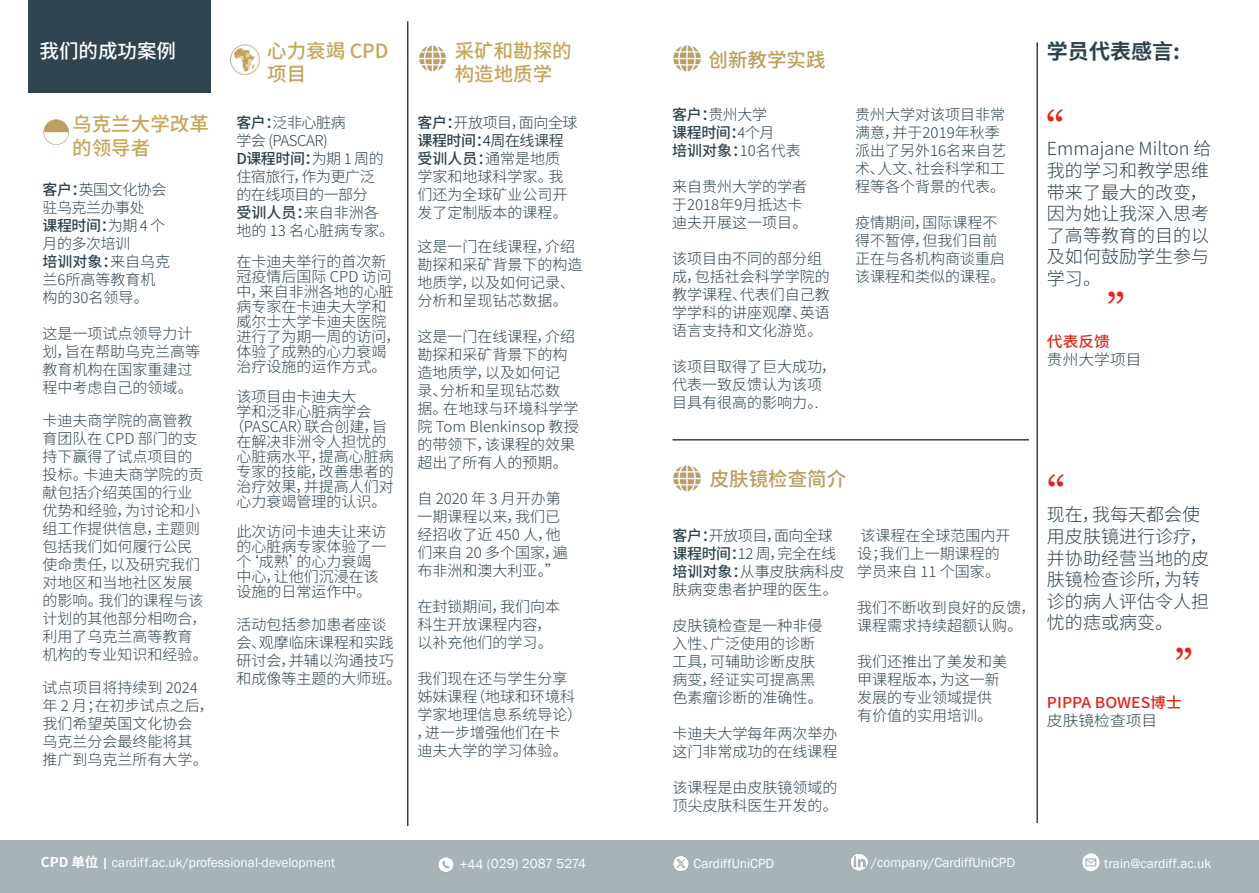
<style>
.page{position:relative;width:1259px;height:893px;background:#fff}
.page>*{position:absolute;margin:0;border:0;box-sizing:border-box;transform-origin:0 0}
.t1{font:46.5px "Georgia";color:#e4251b}
.t2{font:700 21px "Source Han Sans SC";color:#2d424d}
.t3{font:500 19.5px/23.4px "Source Han Sans SC";color:#c6a55b}
.t4{font:500 19.5px "Source Han Sans SC";color:#bb9e5c}
.t5{font:500 19.5px "Source Han Sans SC";color:#fff}
.t6{font:300 18px/21.6px "Source Han Sans SC";color:#2d424d}
.t7{font:300 15px/18px "Source Han Sans SC";color:#2d424d}
.t8{font:300 15px/18px "Source Han Sans SC";color:#2f444e}
.t9{font:300 15px/18px "Source Han Sans SC";letter-spacing:-.03em;color:#2d424d}
.t10{font:500 15px "Source Han Sans SC";letter-spacing:-.015em;color:#2d424d}
.t11{font:500 15px "Source Han Sans SC";color:#e4251b;scale:1.05 1}
.t12{font:300 15px "Source Han Sans SC";color:#2d424d;scale:1.05 1}
.t13{font:15px "Source Han Sans SC";letter-spacing:-.03em;color:#2d424d}
.t14{font:13.5px "Franklin Gothic";color:#fff}
.s1{font-weight:500}
.s2{font-weight:300}
.s3{font-family:"Source Han Sans SC";font-weight:700}
.s4{font-family:"Franklin Gothic URW";font-weight:500}
</style>
<div class="page">
<hr style="left:1036px;top:42px;width:2px;height:781px;background:#2f444e">
<hr style="left:407px;top:21px;width:1px;height:805px;background:#2f444e">
<hr style="left:672px;top:439px;width:357px;height:2px;background:#2f444e">
<div style="left:28px;top:0;width:183px;height:92px;background:#2f444e"></div>
<img style="left:673px;top:465px;width:28px;height:27px">
<img style="left:419px;top:45px;width:27px;height:27px">
<img style="left:230px;top:44px;width:30px;height:30px">
<img style="left:43px;top:119px;width:26px;height:26px">
<img style="left:673px;top:45px;width:28px;height:27px">
<div style="left:0;top:840px;width:1259px;height:53px;background:#a8b3b8"></div>
<svg style="left:1082px;top:853px;width:17px;height:18px"></svg>
<img style="left:850px;top:853px;width:17px;height:17px">
<img style="left:438px;top:857px;width:16px;height:16px">
<img style="left:673px;top:855px;width:16px;height:17px">
<p class="t5" style="left:40px;top:40px;width:138px">我们的成功案例</p>
<p class="t3" style="left:72px;top:113px;width:138px">乌克兰大学改革的领导者</p>
<p class="t9" style="left:43px;top:181px;width:125px"><span class="s1">客户：</span>英国文化协会驻乌克兰办事处</p>
<p class="t7" style="left:43px;top:217px;width:124px"><span class="s1">课程时间：</span>为期 4 个月的多次培训</p>
<p class="t7" style="left:43px;top:253px;width:129px"><span class="s1">培训对象：</span>来自乌克兰6所高等教育机构的30名领导。</p>
<p class="t8" style="left:43px;top:325px;width:159px">这是一项试点领导力计划，旨在帮助乌克兰高等教育机构在国家重建过程中考虑自己的领域。</p>
<p class="t8" style="left:43px;top:412px;width:167px">卡迪夫商学院的高管教育团队在 CPD 部门的支持下赢得了试点项目的投标。卡迪夫商学院的贡献包括介绍英国的行业优势和经验，为讨论和小组工作提供信息，主题则包括我们如何履行公民使命责任，以及研究我们对地区和当地社区发展的影响。我们的课程与该计划的其他部分相吻合，利用了乌克兰高等教育机构的专业知识和经验。</p>
<p class="t8" style="left:43px;top:679px;width:173px">试点项目将持续到 2024年 2 月；在初步试点之后，我们希望英国文化协会<br>乌克兰分会最终能将其<br>推广到乌克兰所有大学。</p>
<p class="t3" style="left:267px;top:39px;width:123px">心力衰竭 CPD项目</p>
<p class="t9" style="left:236px;top:113px;width:111px"><span class="s1">客户：</span>泛非心脏病学会 (PASCAR)</p>
<p class="t9" style="left:236px;top:149px;width:149px"><span class="s1">D课程时间：</span>为期 1 周的住宿旅行，作为更广泛的在线项目的一部分</p>
<p class="t7" style="left:236px;top:203px;width:159px"><span class="s1">受训人员：</span>来自非洲各地的 13 名心脏病专家。</p>
<p class="t7" style="left:236px;top:254px;width:166px;line-height:15px">在卡迪夫举行的首次新冠疫情后国际 CPD 访问中，来自非洲各地的心脏病专家在卡迪夫大学和威尔士大学卡迪夫医院进行了为期一周的访问，体验了成熟的心力衰竭治疗设施的运作方式。</p>
<p class="t7" style="left:236px;top:388px;width:121px">该项目由卡迪夫大</p>
<p class="t7" style="left:236px;top:403px;width:136px">学和泛非心脏病学会</p>
<p class="t7" style="left:229px;top:418px;width:159px">（PASCAR）联合创建，旨</p>
<p class="t7" style="left:236px;top:433px;width:151px">在解决非洲令人担忧的</p>
<p class="t7" style="left:236px;top:448px;width:159px">心脏病水平，提高心脏病</p>
<p class="t7" style="left:236px;top:463px;width:159px">专家的技能，改善患者的</p>
<p class="t7" style="left:236px;top:478px;width:159px">治疗效果，并提高人们对</p>
<p class="t7" style="left:236px;top:493px;width:152px">心力衰竭管理的认识。</p>
<p class="t7" style="left:236px;top:524px;width:151px;line-height:15px">此次访问卡迪夫让来访的心脏病专家体验了一个‘成熟’的心力衰竭中心，让他们沉浸在该设施的日常运作中。</p>
<p class="t7" style="left:236px;top:616px;width:167px">活动包括参加患者座谈会、观摩临床课程和实践研讨会，并辅以沟通技巧和成像等主题的大师班。</p>
<p class="t3" style="left:455px;top:39px;width:118px">采矿和勘探的构造地质学</p>
<p class="t9" style="left:417px;top:114px;width:162px"><span class="s1">客户：</span>开放项目，面向全球</p>
<p class="t13" style="left:417px;top:132px;width:148px"><span class="s1">课程时间：</span>4周在线课程</p>
<p class="t7" style="left:417px;top:150px;width:152px"><span class="s1">受训人员：</span>通常是地质学家和地球科学家。我们还为全球矿业公司开发了定制版本的课程。</p>
<p class="t7" style="left:417px;top:238px;width:166px">这是一门在线课程，介绍勘探和采矿背景下的构造地质学，以及如何记录、分析和呈现钻芯数据。</p>
<p class="t7" style="left:417px;top:328px;width:163px">这是一门在线课程，介绍勘探和采矿背景下的构造地质学，以及如何记录、分析和呈现钻芯数据。在地球与环境科学学院 Tom Blenkinsop 教授的带领下，该课程的效果超出了所有人的预期。</p>
<p class="t7" style="left:417px;top:490px;width:152px">自 2020 年 3 月开办第一期课程以来，我们已经招收了近 450 人，他们来自 20 多个国家，遍布非洲和澳大利亚。”</p>
<p class="t7" style="left:417px;top:598px;width:144px">在封锁期间，我们向本科生开放课程内容，以补充他们的学习。</p>
<p class="t7" style="left:416px;top:670px;width:167px">我们现在还与学生分享姊妹课程（地球和环境科学家地理信息系统导论），进一步增强他们在卡<br>迪夫大学的学习体验。</p>
<p class="t4" style="left:708px;top:48px;width:118px">创新教学实践</p>
<p class="t7" style="left:672px;top:106px;width:96px"><span class="s1">客户：</span>贵州大学</p>
<p class="t10" style="left:672px;top:124px;width:104px">课程时间：<span class="s2">4个月</span></p>
<p class="t10" style="left:672px;top:142px;width:130px">培训对象：<span class="s2">10名代表</span></p>
<p class="t7" style="left:672px;top:178px;width:137px">来自贵州大学的学者于2018年9月抵达卡迪夫开展这一项目。</p>
<p class="t7" style="left:672px;top:250px;width:159px">该项目由不同的部分组成，包括社会科学学院的教学课程、代表们自己教学学科的讲座观摩、英语语言支持和文化游览。</p>
<p class="t7" style="left:672px;top:358px;width:166px">该项目取得了巨大成功，代表一致反馈认为该项目具有很高的影响力。.</p>
<p class="t7" style="left:855px;top:106px;width:153px">贵州大学对该项目非常满意，并于2019年秋季派出了另外16名来自艺术、人文、社会科学和工程等各个背景的代表。</p>
<p class="t7" style="left:855px;top:214px;width:152px">疫情期间，国际课程不得不暂停，但我们目前正在与各机构商谈重启该课程和类似的课程。</p>
<p class="t2" style="left:1047px;top:40px;width:134px">学员代表感言:</p>
<p class="t1" style="left:1046px;top:94px;width:21px">“</p>
<p class="t6" style="left:1047px;top:138px;width:166px">Emmajane Milton 给我的学习和教学思维带来了最大的改变，因为她让我深入思考了高等教育的目的以及如何鼓励学生参与学习。</p>
<p class="t1" style="left:1125px;top:319px;width:21px;rotate:-180deg">“</p>
<p class="t11" style="left:1047px;top:333px;width:61px">代表反馈</p>
<p class="t12" style="left:1047px;top:351px;width:91px">贵州大学项目</p>
<p class="t4" style="left:709px;top:468px;width:138px">皮肤镜检查简介</p>
<p class="t9" style="left:672px;top:527px;width:162px"><span class="s1">客户：</span>开放项目，面向全球</p>
<p class="t7" style="left:672px;top:545px;width:165px"><span class="s1">课程时间：</span>12 周，完全在线</p>
<p class="t7" style="left:672px;top:563px;width:173px"><span class="s1">培训对象：</span>从事皮肤病科皮肤病变患者护理的医生。</p>
<p class="t7" style="left:672px;top:617px;width:152px">皮肤镜检查是一种非侵入性、广泛使用的诊断工具，可辅助诊断皮肤病变，经证实可提高黑色素瘤诊断的准确性。</p>
<p class="t7" style="left:672px;top:725px;width:167px">卡迪夫大学每年两次举办这门非常成功的在线课程</p>
<p class="t7" style="left:672px;top:779px;width:167px">该课程是由皮肤镜领域的顶尖皮肤科医生开发的。</p>
<p class="t7" style="left:857px;top:527px;width:155px">该课程在全球范围内开设；我们上一期课程的学员来自 11 个国家。</p>
<p class="t7" style="left:857px;top:599px;width:180px">我们不断收到良好的反馈，课程需求持续超额认购。</p>
<p class="t7" style="left:857px;top:653px;width:151px">我们还推出了美发和美甲课程版本，为这一新发展的专业领域提供有价值的实用培训。</p>
<p class="t1" style="left:1047px;top:459px;width:21px">“</p>
<p class="t6" style="left:1047px;top:504px;width:163px">现在，我每天都会使用皮肤镜进行诊疗，并协助经营当地的皮肤镜检查诊所，为转诊的病人评估令人担忧的痣或病变。</p>
<p class="t1" style="left:1193px;top:675px;width:21px;rotate:-180deg">“</p>
<p class="t11" style="left:1047px;top:694px;width:130px">PIPPA BOWES博士</p>
<p class="t12" style="left:1047px;top:712px;width:106px">皮肤镜检查项目</p>
<p class="t14" style="left:41px;top:854px;width:296px"><span class="s3">CPD 单位</span> <span class="s4">|</span> cardiff.ac.uk/professional-development</p>
<p class="t14" style="left:460px;top:855px;width:128px">+44 (029) 2087 5274</p>
<p class="t14" style="left:693px;top:855px;width:82px">CardiffUniCPD</p>
<p class="t14" style="left:871px;top:854px;width:146px">/company/CardiffUniCPD</p>
<p class="t14" style="left:1104px;top:855px;width:108px">train@cardiff.ac.uk</p>
</div>
